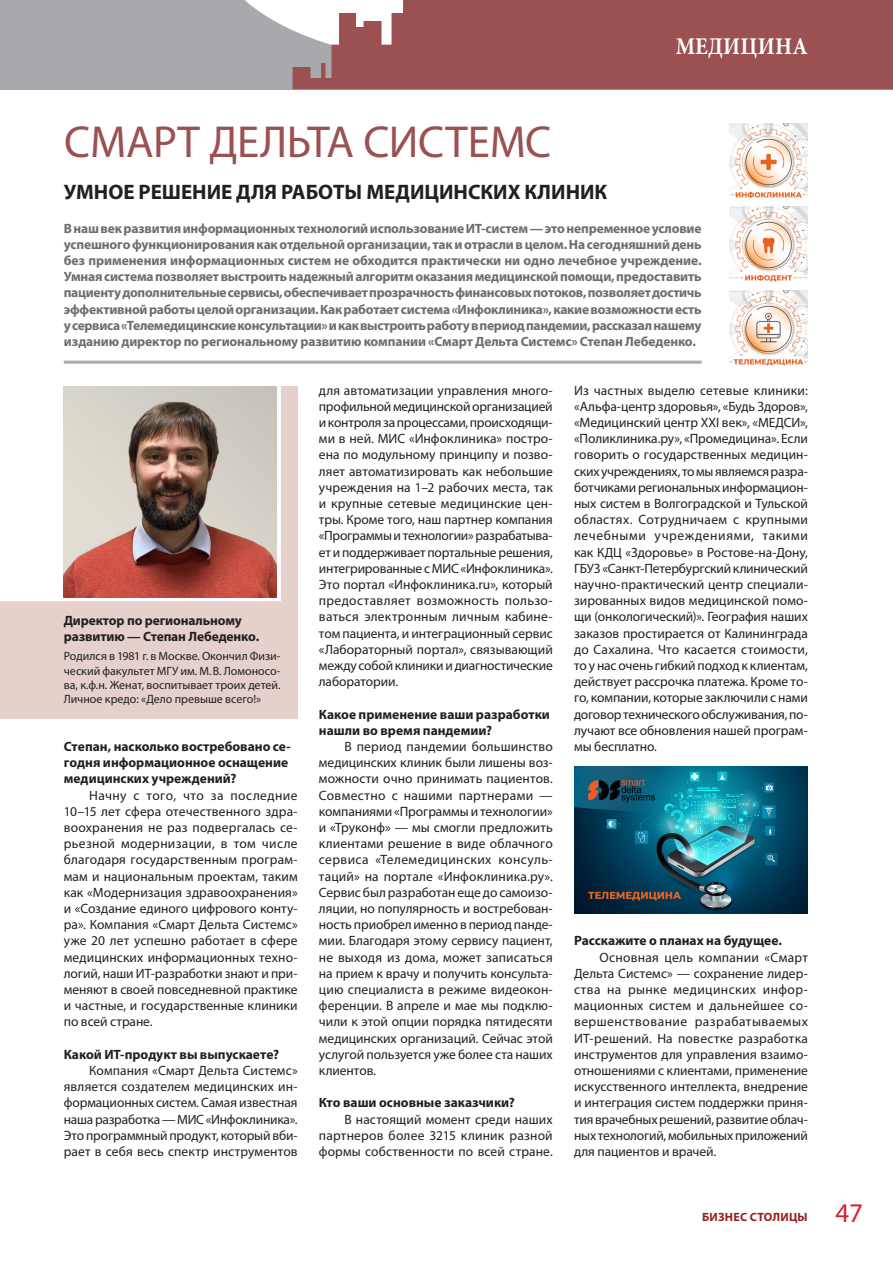
<style>
.page{position:relative;width:893px;height:1263px;background:#fff}
.page>*{position:absolute;margin:0;border:0;box-sizing:border-box;transform-origin:0 0}
.Заголовок{font:45px "Myriad Pro";letter-spacing:-.01em;color:#9b5152}
.t1{font:27px "Myriad Pro";color:#d1232a}
.t2{font:700 24px "Minion Pro";letter-spacing:.01em;color:#fff;scale:.91 1}
.Подзаголовок{font:700 21px "Myriad Pro";color:#231f20}
.текст{font:13.5px/16.2px "Myriad Pro";letter-spacing:-.005em;color:#231f20;text-align:justify}
.Lead{font:700 13.5px/16.2px "Myriad Pro";letter-spacing:-.01em;color:#6c6d70;text-align:justify}
.вопрос{font:700 13.5px/16.2px "Myriad Pro";color:#231f20}
.досье_заг{font:700 13.5px/16.2px "Myriad Pro";letter-spacing:-.01em;color:#231f20}
.досье_текст{font:12px/14.4px "Myriad Pro";color:#231f20;text-align:justify}
.t3{font:700 12px "Myriad Pro";letter-spacing:.02em;color:#971f21}
</style>
<div class="page">
<div style="left:0;top:0;width:893px;height:89px;background:#a8a9ad"></div>
<svg style="left:245px;top:0;width:47px;height:30px"></svg>
<svg style="left:292px;top:0;width:601px;height:89px;background:#a15d5e"></svg>
<hr style="left:64px;top:361px;width:638px;height:3px;background:#a8a9ad">
<img style="left:730px;top:123px;width:78px;height:75px">
<img style="left:730px;top:207px;width:78px;height:75px">
<img style="left:730px;top:290px;width:78px;height:76px">
<div style="left:0;top:386px;width:298px;height:333px;background:#e5d0cc"></div>
<svg style="left:0;top:386px;width:281px;height:216px;background:#fcf9f9"></svg>
<img style="left:64px;top:386px;width:212px;height:211px">
<img style="left:574px;top:767px;width:234px;height:146px">
<p class="t2" style="left:676px;top:29px;width:147px">МЕДИЦИНА</p>
<p class="Заголовок" style="left:64px;top:114px;width:489px">СМАРТ ДЕЛЬТА СИСТЕМС</p>
<p class="Подзаголовок" style="left:64px;top:178px;width:545px">УМНОЕ РЕШЕНИЕ ДЛЯ РАБОТЫ МЕДИЦИНСКИХ КЛИНИК</p>
<p class="Lead" style="left:64px;top:219px;width:639px">В наш век развития информационных технологий использование ИТ-систем — это непременное условие успешного функционирования как отдельной организации, так и отрасли в целом. На сегодняшний день без применения информационных систем не обходится практически ни одно лечебное учреждение.<br>Умная система позволяет выстроить надежный алгоритм оказания медицинской помощи, предоставить пациенту дополнительные сервисы, обеспечивает прозрачность финансовых потоков, позволяет достичь эффективной работы целой организации. Как работает система «Инфоклиника», какие возможности есть у сервиса «Телемедицинские консультации» и как выстроить работу в период пандемии, рассказал нашему изданию директор по региональному развитию компании «Смарт Дельта Системс» Степан Лебеденко.</p>
<p class="досье_заг" style="left:64px;top:612px;width:197px">Директор по региональному развитию — Степан Лебеденко.</p>
<p class="досье_текст" style="left:64px;top:649px;width:218px">Родился в 1981 г. в Москве. Окончил Физи&shy;ческий факультет МГУ им. М.В. Ломоносо&shy;ва, к.ф.н. Женат, воспитывает троих детей.<br>Личное кредо: «Дело превыше всего!»</p>
<p class="вопрос" style="left:64px;top:738px;width:228px">Степан, насколько востребовано се&shy;годня информационное оснащение медицинских учреждений?</p>
<p class="текст" style="left:64px;top:787px;width:235px;text-indent:26px">Начну с того, что за последние 10–15 лет сфера отечественного здра&shy;воохранения не раз подвергалась се&shy;рьезной модернизации, в том числе благодаря государственным програм&shy;мам и национальным проектам, таким как «Модернизация здравоохранения» и «Создание единого цифрового конту&shy;ра». Компания «Смарт Дельта Системс» уже 20 лет успешно работает в сфере медицинских информационных техно&shy;логий, наши ИТ-разработки знают и при&shy;меняют в своей повседневной практике и частные, и государственные клиники по всей стране.</p>
<p class="вопрос" style="left:64px;top:1046px;width:217px">Какой ИТ-продукт вы выпускаете?</p>
<p class="текст" style="left:64px;top:1062px;width:235px;text-indent:26px">Компания «Смарт Дельта Системс» является создателем медицинских ин&shy;формационных систем. Самая известная наша разработка — МИС «Инфоклиника».<br>Это программный продукт, который вби&shy;рает в себя весь спектр инструментов</p>
<p class="текст" style="left:319px;top:382px;width:235px">для автоматизации управления много&shy;профильной медицинской организацией и контроля за процессами, происходящи&shy;ми в ней. МИС «Инфоклиника» постро&shy;ена по модульному принципу и позво&shy;ляет автоматизировать как небольшие учреждения на 1–2 рабочих места, так и крупные сетевые медицинские цен&shy;тры. Кроме того, наш партнер компания «Программы и технологии» разрабатыва&shy;ет и поддерживает портальные решения, интегрированные с МИС «Инфоклиника».<br>Это портал «Инфоклиника.ru», который предоставляет возможность пользо&shy;ваться электронным личным кабине&shy;том пациента, и интеграционный сервис «Лабораторный портал», связывающий между собой клиники и диагностические лаборатории.</p>
<p class="вопрос" style="left:319px;top:705px;width:233px">Какое применение ваши разработки нашли во время пандемии?</p>
<p class="текст" style="left:319px;top:738px;width:235px;text-indent:26px">В период пандемии большинство медицинских клиник были лишены воз&shy;можности очно принимать пациентов.<br>Совместно с нашими партнерами — компаниями «Программы и технологии» и «Труконф» — мы смогли предложить клиентами решение в виде облачного сервиса «Телемедицинских консуль&shy;таций» на портале «Инфоклиника.ру».<br>Сервис был разработан еще до самоизо&shy;ляции, но популярность и востребован&shy;ность приобрел именно в период панде&shy;мии. Благодаря этому сервису пациент, не выходя из дома, может записаться на прием к врачу и получить консульта&shy;цию специалиста в режиме видеокон&shy;ференции. В апреле и мае мы подклю&shy;чили к этой опции порядка пятидесяти медицинских организаций. Сейчас этой услугой пользуется уже более ста наших клиентов.</p>
<p class="вопрос" style="left:319px;top:1094px;width:197px">Кто ваши основные заказчики?</p>
<p class="текст" style="left:319px;top:1111px;width:235px;text-indent:26px">В настоящий момент среди наших партнеров более 3215 клиник разной формы собственности по всей стране.</p>
<p class="текст" style="left:574px;top:382px;width:235px">Из частных выделю сетевые клиники: «Альфа-центр здоровья», «Будь Здоров», «Медицинский центр XXI век», «МЕДСИ», «Поликлиника.ру», «Промедицина». Если говорить о государственных медицин&shy;ских учреждениях, то мы являемся разра&shy;ботчиками региональных информацион&shy;ных систем в Волгоградской и Тульской областях. Сотрудничаем с крупными лечебными учреждениями, такими как КДЦ «Здоровье» в Ростове-на-Дону, ГБУЗ «Санкт-Петербургский клинический научно-практический центр специали&shy;зированных видов медицинской помо&shy;щи (онкологический)». География наших заказов простирается от Калининграда до Сахалина. Что касается стоимости, то у нас очень гибкий подход к клиентам, действует рассрочка платежа. Кроме то&shy;го, компании, которые заключили с нами договор технического обслуживания, по&shy;лучают все обновления нашей програм&shy;мы бесплатно.</p>
<p class="вопрос" style="left:574px;top:932px;width:209px">Расскажите о планах на будущее.</p>
<p class="текст" style="left:574px;top:949px;width:235px;text-indent:26px">Основная цель компании «Смарт Дельта Системс» — сохранение лидер&shy;ства на рынке медицинских инфор&shy;мационных систем и дальнейшее со&shy;вершенствование разрабатываемых ИТ-решений. На повестке разработка инструментов для управления взаимо&shy;отношениями с клиентами, применение искусственного интеллекта, внедрение и интеграция систем поддержки приня&shy;тия врачебных решений, развитие облач&shy;ных технологий, мобильных приложений для пациентов и врачей.</p>
<p class="t3" style="left:702px;top:1209px;width:107px">БИЗНЕС СТОЛИЦЫ</p>
<h2 class="t1" style="left:835px;top:1196px;width:29px">47</h2>
</div>
